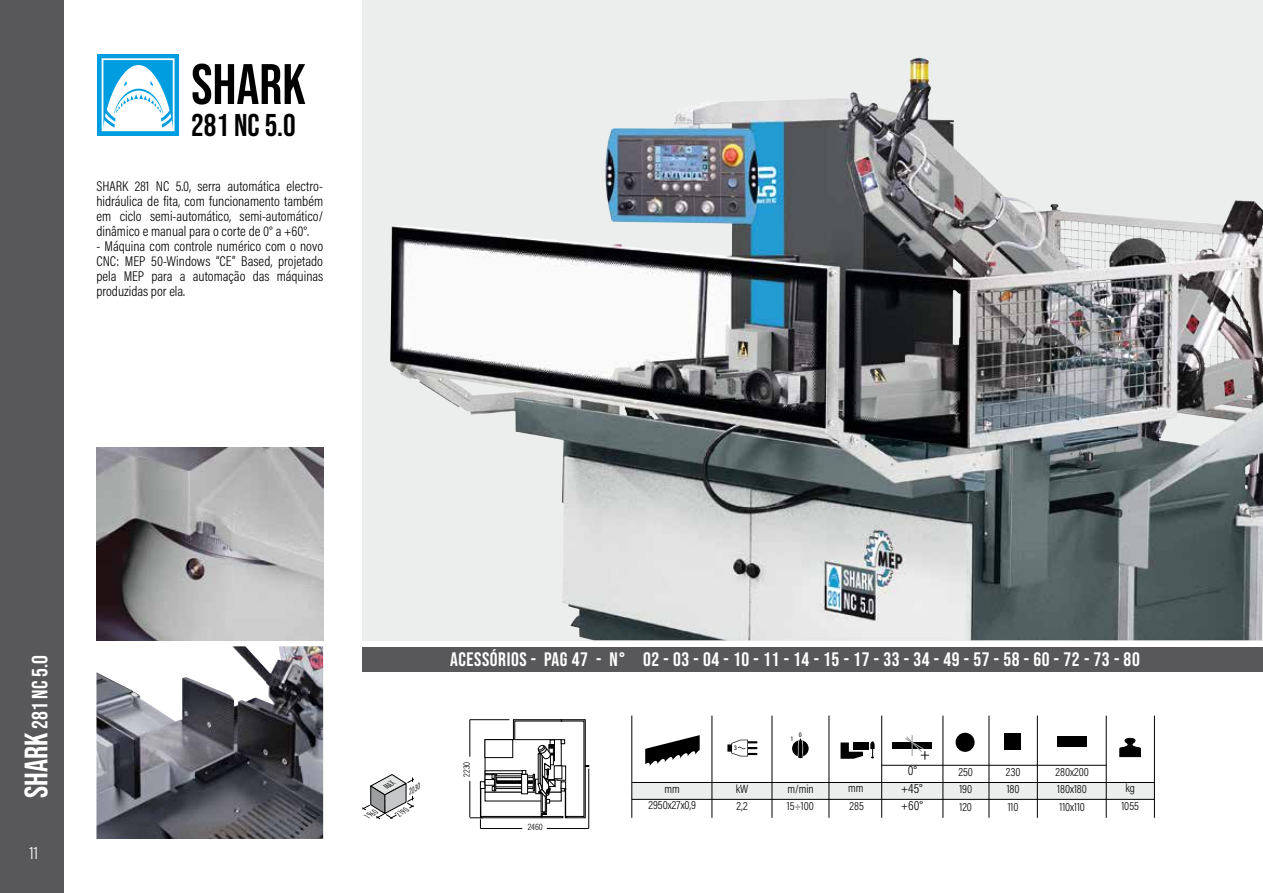
<style>
.page{position:relative;width:1263px;height:893px;background:#fff}
.page>*{position:absolute;margin:0;border:0;box-sizing:border-box;transform-origin:0 0}
.t1{font:57px "Bebas Neue";color:#000}
.t2{font:31.5px "Bebas Neue";color:#000}
.t3{font:22.05px "Bebas Neue";color:#fff}
.t4{font:19.5px "Bebas Neue";letter-spacing:.03em;color:#fff}
.t5{font:300 18px "Acumin Pro Cond";color:#fff}
.t6{font:300 14.25px/15px "Acumin Pro Cond";color:#000;text-align:justify}
.t7{font:300 13.5px "Acumin Pro Cond";color:#000}
.t8{font:300 12px/17.4px "Acumin Pro Cond";color:#000;text-align:justify}
.t9{font:300 9.45px "Acumin Pro Cond";letter-spacing:.005em;color:#000}
.t10{font:italic 300 condensed 7.5px "Futura Std";color:#000}
.t11{font:500 6.75px "Acumin Pro Cond";color:#000}
.s1{font-size:32.4px}
</style>
<div class="page">
<div style="left:0;top:0;width:64px;height:893px;background:#58585a"></div>
<div style="left:97px;top:54px;width:82px;height:81px;background:#009ee0"></div>
<svg style="left:102px;top:58px;width:73px;height:73px"></svg>
<div style="left:362px;top:0;width:901px;height:640px;background:#eceded"></div>
<img style="left:390px;top:60px;width:873px;height:580px">
<img style="left:96px;top:646px;width:227px;height:193px">
<img style="left:96px;top:448px;width:227px;height:192px">
<div style="left:632px;top:783px;width:523px;height:16px;background:#eceded"></div>
<hr style="left:631px;top:716px;width:1px;height:102px;background:#000">
<hr style="left:712px;top:716px;width:1px;height:102px;background:#000">
<hr style="left:772px;top:716px;width:1px;height:102px;background:#000">
<hr style="left:881px;top:716px;width:1px;height:102px;background:#000">
<hr style="left:943px;top:716px;width:1px;height:102px;background:#000">
<hr style="left:989px;top:716px;width:1px;height:102px;background:#000">
<hr style="left:1037px;top:716px;width:1px;height:102px;background:#000">
<hr style="left:1106px;top:716px;width:1px;height:102px;background:#000">
<hr style="left:1154px;top:716px;width:1px;height:102px;background:#000">
<hr style="left:829px;top:716px;width:1px;height:102px;background:#000">
<hr style="left:882px;top:765px;width:224px;height:1px;background:#000">
<hr style="left:632px;top:782px;width:522px;height:1px;background:#000">
<hr style="left:632px;top:799px;width:522px;height:1px;background:#000">
<div style="left:485px;top:739px;width:28px;height:19px;border:1px solid #000"></div>
<svg style="left:470px;top:817px;width:13px;height:11px"></svg>
<hr style="left:470px;top:781px;width:1px;height:36px;background:#000">
<hr style="left:470px;top:719px;width:39px;height:1px;background:#000">
<hr style="left:470px;top:720px;width:1px;height:37px;background:#000">
<hr style="left:588px;top:769px;width:1px;height:59px;background:#000">
<hr style="left:480px;top:828px;width:42px;height:1px;background:#000">
<hr style="left:547px;top:828px;width:42px;height:1px;background:#000">
<div style="left:485px;top:774px;width:12px;height:7px;border:1px solid #000"></div>
<div style="left:481px;top:816px;width:82px;height:2px;border:1px solid #000"></div>
<div style="left:480px;top:788px;width:1px;height:30px;border:1px solid #000"></div>
<div style="left:480px;top:781px;width:5px;height:8px;border:1px solid #000"></div>
<div style="left:485px;top:779px;width:10px;height:6px;border:1px solid #000"></div>
<svg style="left:492px;top:719px;width:97px;height:99px"></svg>
<div style="left:485px;top:770px;width:37px;height:4px;border:1px solid #000"></div>
<svg style="left:645px;top:735px;width:55px;height:31px"></svg>
<svg style="left:727px;top:740px;width:31px;height:16px"></svg>
<svg style="left:792px;top:738px;width:17px;height:20px"></svg>
<div style="left:854px;top:742px;width:15px;height:8px;background:#000"></div>
<svg style="left:840px;top:742px;width:23px;height:17px"></svg>
<svg style="left:870px;top:741px;width:5px;height:18px"></svg>
<svg style="left:1120px;top:738px;width:20px;height:19px"></svg>
<div style="left:1058px;top:736px;width:29px;height:11px;background:#000"></div>
<div style="left:955px;top:733px;width:19px;height:19px;background:#000;border-radius:50%"></div>
<div style="left:1004px;top:733px;width:17px;height:16px;background:#000"></div>
<div style="left:892px;top:742px;width:40px;height:7px;background:#000"></div>
<svg style="left:905px;top:735px;width:24px;height:25px"></svg>
<div style="left:362px;top:647px;width:901px;height:24px;background:#58585a"></div>
<svg style="left:362px;top:774px;width:52px;height:45px"></svg>
<h1 class="t1" style="left:191px;top:52px;width:116px">SHARK</h1>
<h2 class="t2" style="left:191px;top:107px;width:106px">281 NC 5.0</h2>
<p class="t6" style="left:96px;top:179px;width:228px">SHARK 281 NC 5.0, serra automática electro&shy;hidráulica de fita, com funcionamento também em ciclo semi-automático, semi-automático/ dinâmico e manual para o corte de 0° a +60°.</p>
<p class="t6" style="left:96px;top:239px;width:228px">- Máquina com controle numérico com o novo CNC: MEP 50-Windows “CE” Based, projetado pela MEP para a automação das máquinas produzidas por ela.</p>
<h3 class="t3" style="left:28px;top:798px;width:144px;rotate:-90deg"><span class="s1">SHARK</span> 281 NC 5.0</h3>
<p class="t5" style="left:30px;top:842px;width:10px">11</p>
<p class="t10" style="left:365px;top:812px;width:14px;rotate:-30deg">1960</p>
<p class="t10" style="left:406px;top:789px;width:14px;rotate:-30deg">2030</p>
<p class="t10" style="left:396px;top:810px;width:14px;rotate:-30deg">2190</p>
<h3 class="t4" style="left:450px;top:648px;width:178px">ACESSÓRIOS - PAG 47 - N°</h3>
<h3 class="t4" style="left:643px;top:648px;width:498px">02 - 03 - 04 - 10 - 11 - 14 - 15 - 17 - 33 - 34 - 49 - 57 - 58 - 60 - 72 - 73 - 80</h3>
<p class="t9" style="left:460px;top:777px;width:17px;rotate:-90deg">2230</p>
<p class="t9" style="left:528px;top:820px;width:17px">2460</p>
<p class="t11" style="left:734px;top:743px;width:4px">3</p>
<p class="t11" style="left:799px;top:730px;width:4px">0</p>
<p class="t11" style="left:791px;top:734px;width:3px">1</p>
<p class="t7" style="left:908px;top:762px;width:11px">0°</p>
<p class="t7" style="left:901px;top:797px;width:23px">+60°</p>
<p class="t8" style="left:958px;top:763px;width:16px">250<br>190<br>120</p>
<p class="t8" style="left:1006px;top:763px;width:16px">230<br>180<br>110</p>
<p class="t8" style="left:1055px;top:763px;width:35px;text-align:left">280x200<br>180x180<br>110x110</p>
<p class="t8" style="left:665px;top:779px;width:17px">mm</p>
<p class="t8" style="left:736px;top:779px;width:14px">kW</p>
<p class="t8" style="left:787px;top:779px;width:28px">m/min</p>
<p class="t8" style="left:848px;top:779px;width:17px">mm</p>
<p class="t8" style="left:1125px;top:779px;width:11px">kg</p>
<p class="t7" style="left:901px;top:779px;width:23px">+45°</p>
<p class="t8" style="left:648px;top:796px;width:49px">2950x27x0,9</p>
<p class="t8" style="left:736px;top:797px;width:13px">2,2</p>
<p class="t8" style="left:849px;top:797px;width:16px">285</p>
<p class="t8" style="left:1121px;top:797px;width:19px">1055</p>
<p class="t8" style="left:787px;top:797px;width:28px">15÷100</p>
</div>
